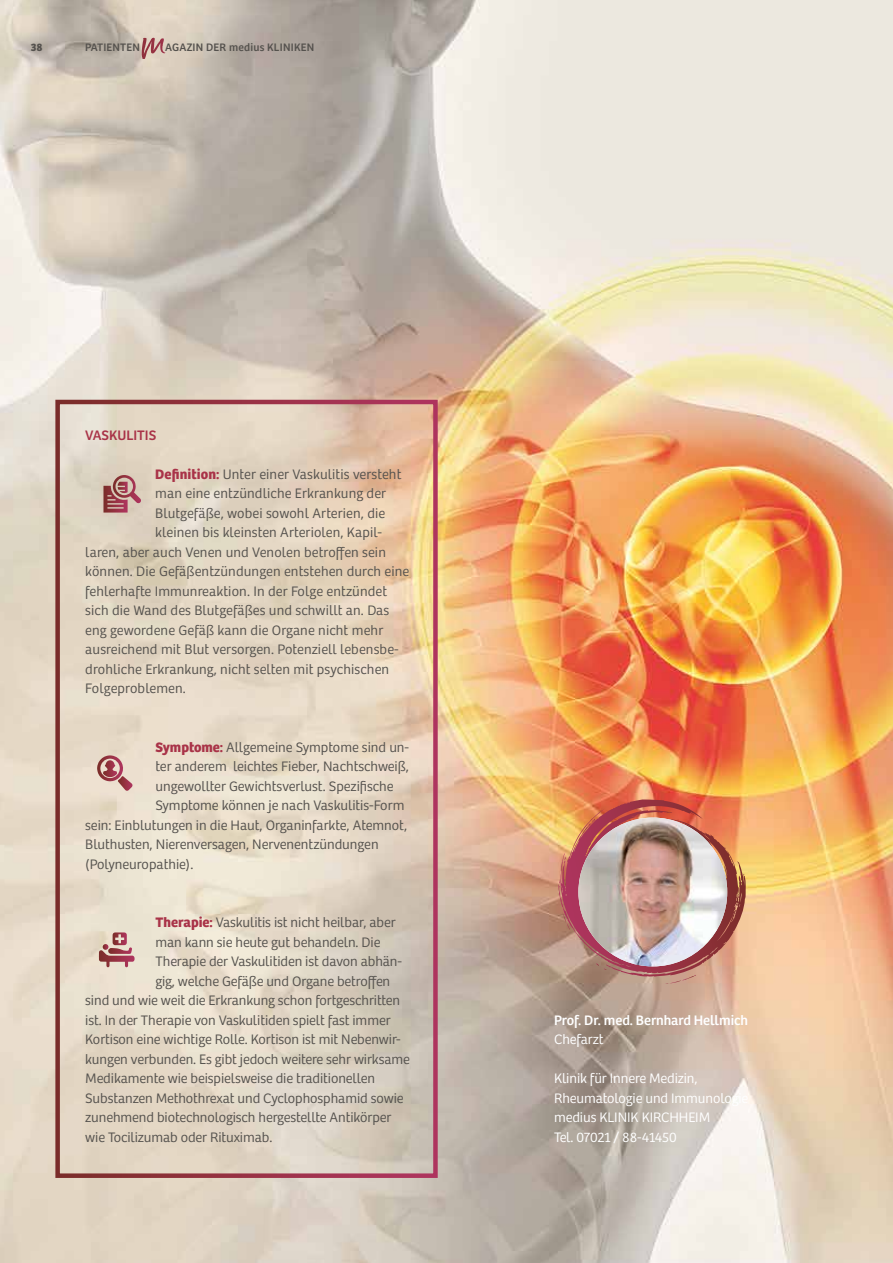
<style>
.page{position:relative;width:893px;height:1263px;background:#fff}
.page>*{position:absolute;margin:0;border:0;box-sizing:border-box;transform-origin:0 0}
.t1{font:14.25px "Bree Light MK";color:#55524e}
.t2{font:14.25px/19.5px "Bree Light MK";letter-spacing:-.005em;color:#fff}
.t3{font:14.25px "Bree";letter-spacing:-.005em;color:#fff}
.t4{font:14.25px "Bree Regular MK";color:#a93348}
.t5{font:300 14.25px "Bree";letter-spacing:-.005em;color:#fff}
.t6{font:11.25px "Bree Regular MK";letter-spacing:.02em;color:#55524e}
.t7{font:700 11.25px "Bree";color:#55524e}
.s1{font-family:"Bree";font-weight:700;color:#a93348}
</style>
<div class="page">
<img style="left:0;top:0;width:893px;height:1263px">
<svg style="left:142px;top:38px;width:11px;height:21px"></svg>
<svg style="left:97px;top:755px;width:35px;height:36px"></svg>
<svg style="left:103px;top:475px;width:39px;height:38px"></svg>
<svg style="left:99px;top:932px;width:36px;height:35px"></svg>
<img style="left:558px;top:802px;width:164px;height:182px">
<img style="left:578px;top:817px;width:149px;height:149px;border-radius:74px">
<p class="t7" style="left:31px;top:40px;width:13px">38</p>
<p class="t6" style="left:85px;top:40px;width:56px">PATIENTEN</p>
<p class="t6" style="left:165px;top:40px;width:151px">AGAZIN DER medius KLINIKEN</p>
<p class="t4" style="left:85px;top:427px;width:73px">VASKULITIS</p>
<p class="t1" style="left:155px;top:466px;width:248px"><span class="s1">Definition:</span> Unter einer Vaskulitis versteht</p>
<p class="t1" style="left:155px;top:485px;width:232px">man eine entzündliche Erkrankung der</p>
<p class="t1" style="left:155px;top:505px;width:231px">Blutgefäße, wobei sowohl Arterien, die</p>
<p class="t1" style="left:155px;top:524px;width:228px">kleinen bis kleinsten Arteriolen, Kapil-</p>
<p class="t1" style="left:85px;top:544px;width:302px">laren, aber auch Venen und Venolen betroffen sein</p>
<p class="t1" style="left:85px;top:563px;width:325px">können. Die Gefäßentzündungen entstehen durch eine</p>
<p class="t1" style="left:85px;top:583px;width:303px">fehlerhafte Immunreaktion. In der Folge entzündet</p>
<p class="t1" style="left:85px;top:602px;width:305px">sich die Wand des Blutgefäßes und schwillt an. Das</p>
<p class="t1" style="left:85px;top:622px;width:299px">eng gewordene Gefäß kann die Organe nicht mehr</p>
<p class="t1" style="left:85px;top:641px;width:315px">ausreichend mit Blut versorgen. Potenziell lebensbe-</p>
<p class="t1" style="left:85px;top:661px;width:305px">drohliche Erkrankung, nicht selten mit psychischen</p>
<p class="t1" style="left:85px;top:680px;width:102px">Folgeproblemen.</p>
<p class="t1" style="left:156px;top:739px;width:255px"><span class="s1">Symptome:</span> Allgemeine Symptome sind un-</p>
<p class="t1" style="left:156px;top:758px;width:255px">ter anderem leichtes Fieber, Nachtschweiß,</p>
<p class="t1" style="left:156px;top:778px;width:240px">ungewollter Gewichtsverlust. Spezifische</p>
<p class="t1" style="left:156px;top:797px;width:250px">Symptome können je nach Vaskulitis-Form</p>
<p class="t1" style="left:85px;top:817px;width:323px">sein: Einblutungen in die Haut, Organinfarkte, Atemnot,</p>
<p class="t1" style="left:85px;top:836px;width:295px">Bluthusten, Nierenversagen, Nervenentzündungen</p>
<p class="t1" style="left:85px;top:856px;width:110px">(Polyneuropathie).</p>
<p class="t1" style="left:156px;top:914px;width:242px"><span class="s1">Therapie:</span> Vaskulitis ist nicht heilbar, aber</p>
<p class="t1" style="left:156px;top:934px;width:226px">man kann sie heute gut behandeln. Die</p>
<p class="t1" style="left:156px;top:953px;width:248px">Therapie der Vaskulitiden ist davon abhän-</p>
<p class="t1" style="left:156px;top:973px;width:236px">gig, welche Gefäße und Organe betroffen</p>
<p class="t1" style="left:85px;top:992px;width:316px">sind und wie weit die Erkrankung schon fortgeschritten</p>
<p class="t1" style="left:85px;top:1012px;width:307px">ist. In der Therapie von Vaskulitiden spielt fast immer</p>
<p class="t1" style="left:85px;top:1031px;width:317px">Kortison eine wichtige Rolle. Kortison ist mit Nebenwir-</p>
<p class="t1" style="left:85px;top:1051px;width:326px">kungen verbunden. Es gibt jedoch weitere sehr wirksame</p>
<p class="t1" style="left:85px;top:1070px;width:291px">Medikamente wie beispielsweise die traditionellen</p>
<p class="t1" style="left:85px;top:1090px;width:320px">Substanzen Methothrexat und Cyclophosphamid sowie</p>
<p class="t1" style="left:85px;top:1109px;width:308px">zunehmend biotechnologisch hergestellte Antikörper</p>
<p class="t1" style="left:85px;top:1129px;width:189px">wie Tocilizumab oder Rituximab.</p>
<p class="t3" style="left:554px;top:1012px;width:195px">Prof. Dr. med. Bernhard Hellmich</p>
<p class="t5" style="left:554px;top:1031px;width:51px">Chefarzt</p>
<p class="t2" style="left:554px;top:1069px;width:196px">Klinik für Innere Medizin,<br>Rheumatologie und Immunologie medius KLINIK KIRCHHEIM<br>Tel. 07021 / 88-41450</p>
</div>
